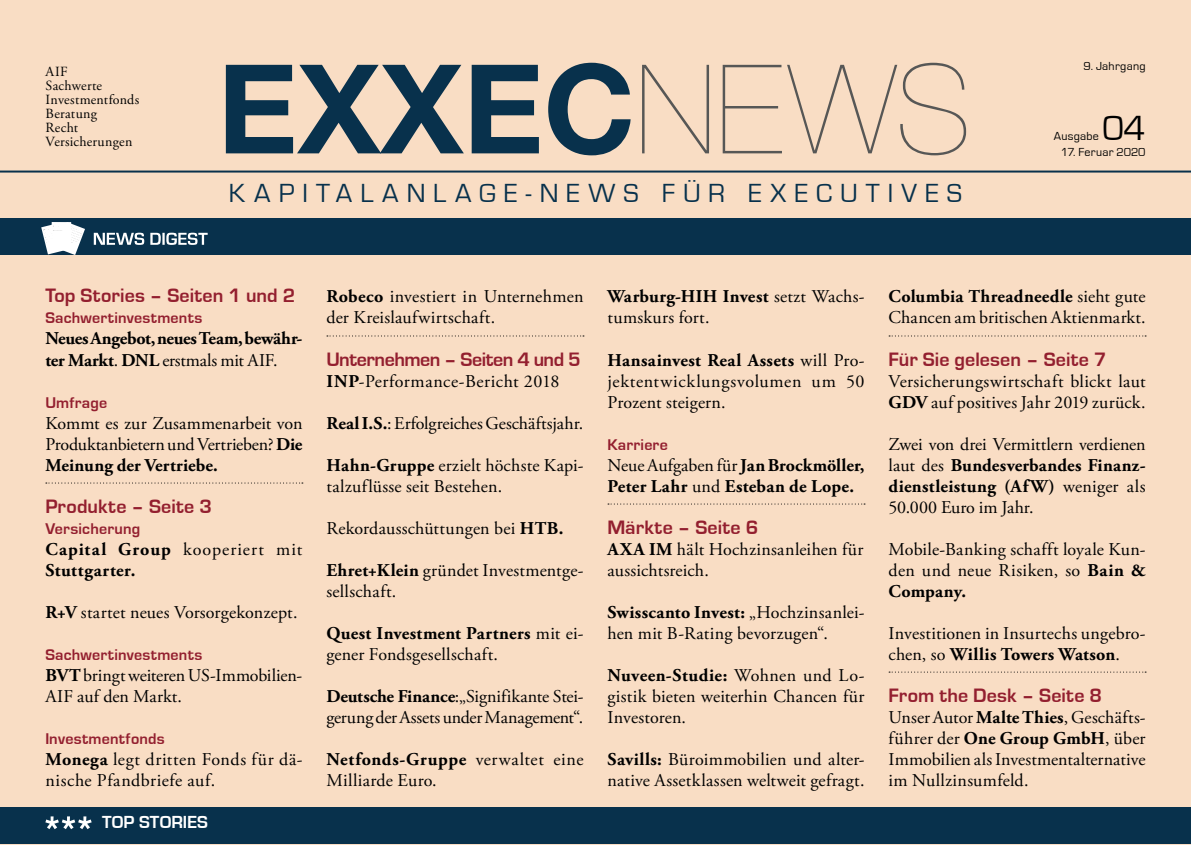
<style>
.page{position:relative;width:1191px;height:845px;background:#f9ddc4}
.page>*{position:absolute;margin:0;border:0;box-sizing:border-box;transform-origin:0 0}
.t1{font:700 124px "Helvetica Neue";color:#08314c}
.t2{font:36px "Eurostile";color:#000}
.t3{font:27px "Eurostile";letter-spacing:.3em;color:#08314c}
.t4{font:700 20px "Eurostile";letter-spacing:.005em;color:#931f2f}
.t5{font:700 20px "Eurostile";letter-spacing:-.025em;color:#931f2f}
.t6{font:18px/21px "Adobe Garamond Pro";letter-spacing:.01em;color:#000}
.t7{font:18px/21px "Adobe Garamond Pro";letter-spacing:-.01em;color:#000}
.t8{font:700 18px/21px "Adobe Garamond Pro";letter-spacing:-.02em;color:#000}
.t9{font:700 18px/21px "Adobe Garamond Pro";letter-spacing:.01em;color:#000}
.t10{font:18px/21px "Adobe Garamond Pro";letter-spacing:.035em;color:#000}
.t11{font:700 18px/21px "Adobe Garamond Pro";letter-spacing:.035em;color:#000}
.t12{font:700 18px "Eurostile";color:#fff}
.t13{font:700 16px "Eurostile";letter-spacing:.015em;color:#931f2f}
.t14{font:14px/14px "Adobe Garamond Pro";letter-spacing:.02em;color:#000}
.t15{font:12px "Eurostile";letter-spacing:.02em;color:#000}
.s1{font-weight:200;color:#575756}
.s2{font-weight:400}
.s3{font-weight:700}
</style>
<div class="page">
<hr style="left:0;top:170px;width:1191px;height:2px;background:#08314c">
<div style="left:0;top:218px;width:1191px;height:37px;background:#08314c"></div>
<svg style="left:94px;top:233px;width:114px;height:12px"></svg>
<svg style="left:41px;top:222px;width:44px;height:33px"></svg>
<div style="left:0;top:807px;width:1191px;height:36px;background:#08314c"></div>
<svg style="left:45px;top:816px;width:47px;height:13px"></svg>
<svg style="left:46px;top:482px;width:257px;height:1px"></svg>
<svg style="left:327px;top:335px;width:257px;height:1px"></svg>
<svg style="left:608px;top:503px;width:257px;height:1px"></svg>
<svg style="left:889px;top:335px;width:257px;height:1px"></svg>
<svg style="left:889px;top:671px;width:257px;height:1px"></svg>
<p class="t14" style="left:46px;top:65px;width:95px">AIF<br>Sachwerte<br>Investmentfonds<br>Beratung<br>Recht<br>Versicherungen</p>
<h1 class="t1" style="left:217px;top:32px;width:756px">EXXEC<span class="s1">NEWS</span></h1>
<h3 class="t3" style="left:229px;top:179px;width:734px">KAPITALANLAGE-NEWS FÜR EXECUTIVES</h3>
<p class="t15" style="left:1083px;top:60px;width:63px">9. Jahrgang</p>
<h2 class="t2" style="left:1102px;top:109px;width:45px">04</h2>
<p class="t15" style="left:1061px;top:145px;width:86px">17. Feruar 2020</p>
<p class="t15" style="left:1054px;top:129px;width:47px">Ausgabe</p>
<p class="t4" style="left:45px;top:285px;width:251px">Top Stories – Seiten 1 und 2</p>
<p class="t13" style="left:45px;top:309px;width:158px">Sachwertinvestments</p>
<p class="t8" style="left:45px;top:329px;width:258px">Neues Angebot, neues Team, bewähr&shy;ter Markt<span class="s2">.</span> DNL <span class="s2">erstmals mit AIF.</span></p>
<p class="t13" style="left:45px;top:393px;width:63px">Umfrage</p>
<p class="t6" style="left:45px;top:413px;width:258px;text-align:justify">Kommt es zur Zusammenarbeit von Produktanbietern und Vertrieben? <span class="s3">Die Meinung der Vertriebe.</span></p>
<p class="t4" style="left:45px;top:495px;width:168px">Produkte – Seite 3</p>
<p class="t13" style="left:45px;top:519px;width:96px">Versicherung</p>
<p class="t11" style="left:45px;top:539px;width:258px">Capital Group <span class="s2">kooperiert mit<br></span>Stuttgarter.</p>
<p class="t6" style="left:45px;top:602px;width:254px"><span class="s3">R+V</span> startet neues Vorsorgekonzept.</p>
<p class="t13" style="left:45px;top:645px;width:158px">Sachwertinvestments</p>
<p class="t6" style="left:45px;top:665px;width:258px"><span class="s3">BVT</span> bringt weiteren US-Immobilien-<br>AIF auf den Markt.</p>
<p class="t13" style="left:45px;top:729px;width:121px">Investmentfonds</p>
<p class="t10" style="left:45px;top:749px;width:258px"><span class="s3">Monega</span> legt dritten Fonds für dä&shy;nische Pfandbriefe auf.</p>
<p class="t12" style="left:102px;top:812px;width:107px">TOP STORIES</p>
<p class="t6" style="left:326px;top:287px;width:258px"><span class="s3">Robeco</span> investiert in Unternehmen der Kreislaufwirtschaft.</p>
<p class="t5" style="left:326px;top:348px;width:256px">Unternehmen – Seiten 4 und 5</p>
<p class="t6" style="left:326px;top:371px;width:235px"><span class="s3">INP</span>-Performance-Bericht 2018</p>
<p class="t6" style="left:326px;top:413px;width:258px"><span class="s3">Real I.S.</span>: Erfolgreiches Geschäftsjahr.</p>
<p class="t6" style="left:326px;top:455px;width:258px"><span class="s3">Hahn-Gruppe</span> erzielt höchste Kapi&shy;talzuflüsse seit Bestehen.</p>
<p class="t6" style="left:326px;top:518px;width:238px">Rekordausschüttungen bei <span class="s3">HTB.</span></p>
<p class="t6" style="left:326px;top:560px;width:258px"><span class="s3">Ehret+Klein</span> gründet Investmentge&shy;sellschaft.</p>
<p class="t6" style="left:326px;top:623px;width:258px"><span class="s3">Quest Investment Partners</span> mit ei&shy;gener Fondsgesellschaft.</p>
<p class="t7" style="left:326px;top:686px;width:258px"><span class="s3">Deutsche Finance</span>:„Signifikante Stei&shy;gerung der Assets under Management“.</p>
<p class="t6" style="left:326px;top:749px;width:258px"><span class="s3">Netfonds-Gruppe</span> verwaltet eine<br>Milliarde Euro.</p>
<p class="t6" style="left:607px;top:287px;width:258px"><span class="s3">Warburg-HIH Invest</span> setzt Wachs&shy;tumskurs fort.</p>
<p class="t6" style="left:607px;top:350px;width:258px;text-align:justify"><span class="s3">Hansainvest Real Assets</span> will Pro&shy;jektentwicklungsvolumen um 50<br>Prozent steigern.</p>
<p class="t13" style="left:607px;top:435px;width:62px">Karriere</p>
<p class="t9" style="left:607px;top:455px;width:258px"><span class="s2">Neue Aufgaben für</span> Jan Brockmöller,<br>Peter Lahr <span class="s2">und</span> Esteban de Lope.</p>
<p class="t4" style="left:607px;top:516px;width:152px">Märkte – Seite 6</p>
<p class="t6" style="left:607px;top:539px;width:257px"><span class="s3">AXA IM</span> hält Hochzinsanleihen für aussichtsreich.</p>
<p class="t6" style="left:607px;top:602px;width:258px"><span class="s3">Swisscanto Invest:</span> „Hochzinsanlei&shy;hen mit B-Rating bevorzugen“.</p>
<p class="t6" style="left:607px;top:665px;width:258px;text-align:justify"><span class="s3">Nuveen-Studie:</span> Wohnen und Lo&shy;gistik bieten weiterhin Chancen für Investoren.</p>
<p class="t6" style="left:607px;top:749px;width:258px"><span class="s3">Savills:</span> Büroimmobilien und alter&shy;native Assetklassen weltweit gefragt.</p>
<p class="t6" style="left:888px;top:287px;width:258px"><span class="s3">Columbia Threadneedle</span> sieht gute<br>Chancen am britischen Aktienmarkt.</p>
<p class="t4" style="left:888px;top:348px;width:219px">Für Sie gelesen – Seite 7</p>
<p class="t6" style="left:888px;top:371px;width:258px">Versicherungswirtschaft blickt laut<br><span class="s3">GDV</span> auf positives Jahr 2019 zurück.</p>
<p class="t6" style="left:888px;top:434px;width:258px;text-align:justify">Zwei von drei Vermittlern verdienen laut des <span class="s3">Bundesverbandes Finanz&shy;dienstleistung (AfW)</span> weniger als 50.000 Euro im Jahr.</p>
<p class="t6" style="left:888px;top:539px;width:258px;text-align:justify">Mobile-Banking schafft loyale Kun&shy;den und neue Risiken, so <span class="s3">Bain &amp; Company.</span></p>
<p class="t6" style="left:888px;top:623px;width:258px">Investitionen in Insurtechs ungebro&shy;chen, so <span class="s3">Willis Towers Watson</span>.</p>
<p class="t4" style="left:888px;top:684px;width:215px">From the Desk – Seite 8</p>
<p class="t6" style="left:888px;top:707px;width:258px;text-align:justify">Unser Autor <span class="s3">Malte Thies</span>, Geschäfts&shy;führer der <span class="s3">One Group GmbH</span>, über Immobilien als Investmentalternative im Nullzinsumfeld.</p>
</div>
